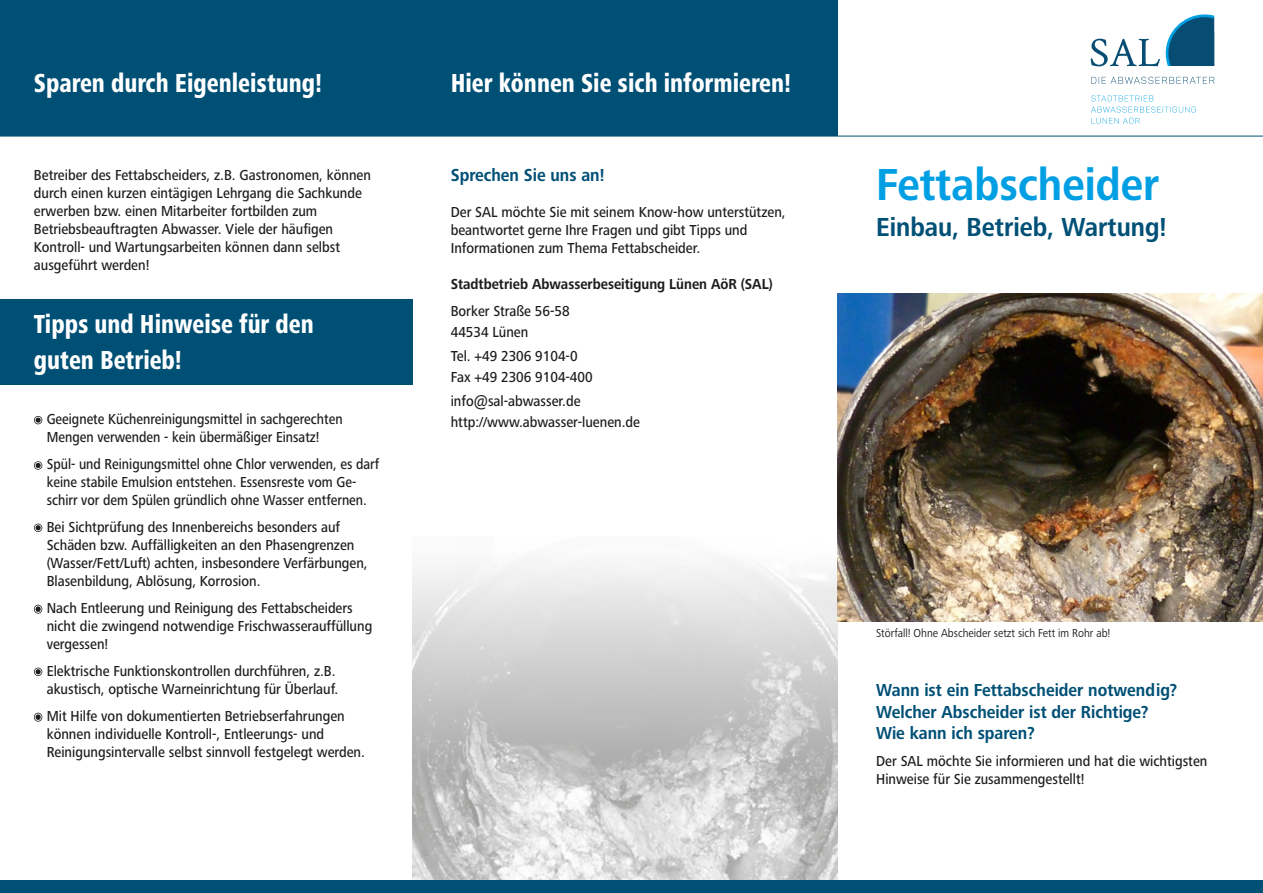
<style>
.page{position:relative;width:1263px;height:893px;background:#fff}
.page>*{position:absolute;margin:0;border:0;box-sizing:border-box;transform-origin:0 0}
.t1{font:700 46.5px "Frutiger Next Pro";color:#009fe3;scale:.9 1}
.t2{font:800 condensed 27px/36px "Frutiger Next Pro";color:#fff;scale:.9 1}
.t3{font:700 27px "Frutiger Next Pro";color:#005076;scale:.9 1}
.t4{font:700 18px/21.6px "Frutiger Next Pro";color:#005076;scale:.9 1}
.t5{font:500 15px/18px "Frutiger Next Pro";color:#1d1d1b;scale:.9 1}
.t6{font:500 15px/18px "Frutiger Next Pro";color:#1d1d1b;scale:.87 1}
.t7{font:700 15px "Frutiger Next Pro";color:#1d1d1b;scale:.9 1}
.t8{font:12px "Frutiger Next Pro";color:#1d1d1b;scale:.9 1}
</style>
<div class="page">
<img style="left:412px;top:536px;width:426px;height:344px">
<div style="left:0;top:0;width:838px;height:136px;background:#005076"></div>
<img style="left:838px;top:293px;width:425px;height:328px">
<hr style="left:0;top:136px;width:1263px;height:1px;background:#005076">
<svg style="left:34px;top:416px;width:8px;height:8px"></svg>
<svg style="left:35px;top:417px;width:7px;height:7px"></svg>
<svg style="left:36px;top:418px;width:5px;height:5px"></svg>
<svg style="left:34px;top:461px;width:8px;height:9px"></svg>
<svg style="left:35px;top:462px;width:7px;height:7px"></svg>
<svg style="left:36px;top:463px;width:5px;height:5px"></svg>
<svg style="left:34px;top:524px;width:8px;height:8px"></svg>
<svg style="left:35px;top:524px;width:7px;height:7px"></svg>
<svg style="left:36px;top:525px;width:5px;height:5px"></svg>
<svg style="left:35px;top:605px;width:7px;height:8px"></svg>
<svg style="left:36px;top:606px;width:5px;height:6px"></svg>
<svg style="left:34px;top:668px;width:8px;height:8px"></svg>
<svg style="left:35px;top:668px;width:7px;height:7px"></svg>
<svg style="left:36px;top:669px;width:5px;height:5px"></svg>
<svg style="left:35px;top:713px;width:7px;height:8px"></svg>
<svg style="left:36px;top:714px;width:5px;height:6px"></svg>
<div style="left:0;top:880px;width:1263px;height:13px;background:#005076"></div>
<div style="left:0;top:299px;width:412px;height:86px;background:#005076"></div>
<svg style="left:1091px;top:39px;width:69px;height:27px"></svg>
<svg style="left:1091px;top:77px;width:123px;height:7px"></svg>
<svg style="left:1091px;top:95px;width:62px;height:6px"></svg>
<svg style="left:1091px;top:107px;width:105px;height:17px"></svg>
<svg style="left:1166px;top:14px;width:48px;height:52px;background:#296d90"></svg>
<h2 class="t2" style="left:34px;top:68px;width:322px">Sparen durch Eigenleistung!</h2>
<h2 class="t2" style="left:451px;top:68px;width:380px">Hier können Sie sich informieren!</h2>
<p class="t5" style="left:34px;top:167px;width:376px">Betreiber des Fettabscheiders, z.B. Gastronomen, können durch einen kurzen eintägigen Lehrgang die Sachkunde erwerben bzw. einen Mitarbeiter fortbilden zum Betriebsbeauftragten Abwasser. Viele der häufigen Kontroll- und Wartungsarbeiten können dann selbst ausgeführt werden!</p>
<h2 class="t2" style="left:34px;top:309px;width:313px">Tipps und Hinweise für den guten Betrieb!</h2>
<p class="t6" style="left:47px;top:412px;width:342px">Geeignete Küchenreinigungsmittel in sachgerechten<br>Mengen verwenden - kein übermäßiger Einsatz!</p>
<p class="t6" style="left:47px;top:457px;width:384px">Spül- und Reinigungsmittel ohne Chlor verwenden, es darf keine stabile Emulsion entstehen. Essensreste vom Ge&shy;schirr vor dem Spülen gründlich ohne Wasser entfernen.</p>
<p class="t5" style="left:47px;top:520px;width:358px">Bei Sichtprüfung des Innenbereichs besonders auf Schäden bzw. Auffälligkeiten an den Phasengrenzen (Wasser/Fett/Luft) achten, insbesondere Verfärbungen, Blasenbildung, Ablösung, Korrosion.</p>
<p class="t5" style="left:47px;top:601px;width:363px">Nach Entleerung und Reinigung des Fettabscheiders nicht die zwingend notwendige Frischwasserauffüllung vergessen!</p>
<p class="t5" style="left:47px;top:664px;width:325px">Elektrische Funktionskontrollen durchführen, z.B. akustisch, optische Warneinrichtung für Überlauf.</p>
<p class="t5" style="left:47px;top:709px;width:355px">Mit Hilfe von dokumentierten Betriebserfahrungen können individuelle Kontroll-, Entleerungs- und<br>Reinigungsintervalle selbst sinnvoll festgelegt werden.</p>
<p class="t4" style="left:451px;top:166px;width:172px">Sprechen Sie uns an!</p>
<p class="t5" style="left:451px;top:205px;width:374px">Der SAL möchte Sie mit seinem Know-how unterstützen, beantwortet gerne Ihre Fragen und gibt Tipps und<br>Informationen zum Thema Fettabscheider.</p>
<p class="t7" style="left:451px;top:278px;width:359px">Stadtbetrieb Abwasserbeseitigung Lünen AöR (SAL)</p>
<p class="t5" style="left:451px;top:302px;width:134px;line-height:21px">Borker Straße 56-58<br>44534 Lünen</p>
<p class="t5" style="left:451px;top:347px;width:159px;line-height:21px">Tel. +49 2306 9104-0<br>Fax +49 2306 9104-400</p>
<p class="t5" style="left:451px;top:392px;width:212px;line-height:21px">info@sal-abwasser.de http://www.abwasser-luenen.de</p>
<h1 class="t1" style="left:876px;top:166px;width:316px">Fettabscheider</h1>
<h2 class="t3" style="left:876px;top:216px;width:324px">Einbau, Betrieb, Wartung!</h2>
<p class="t8" style="left:876px;top:628px;width:262px">Störfall! Ohne Abscheider setzt sich Fett im Rohr ab!</p>
<p class="t4" style="left:876px;top:681px;width:336px">Wann ist ein Fettabscheider notwendig?<br>Welcher Abscheider ist der Richtige?<br>Wie kann ich sparen?</p>
<p class="t5" style="left:876px;top:754px;width:369px">Der SAL möchte Sie informieren und hat die wichtigsten<br>Hinweise für Sie zusammengestellt!</p>
</div>
